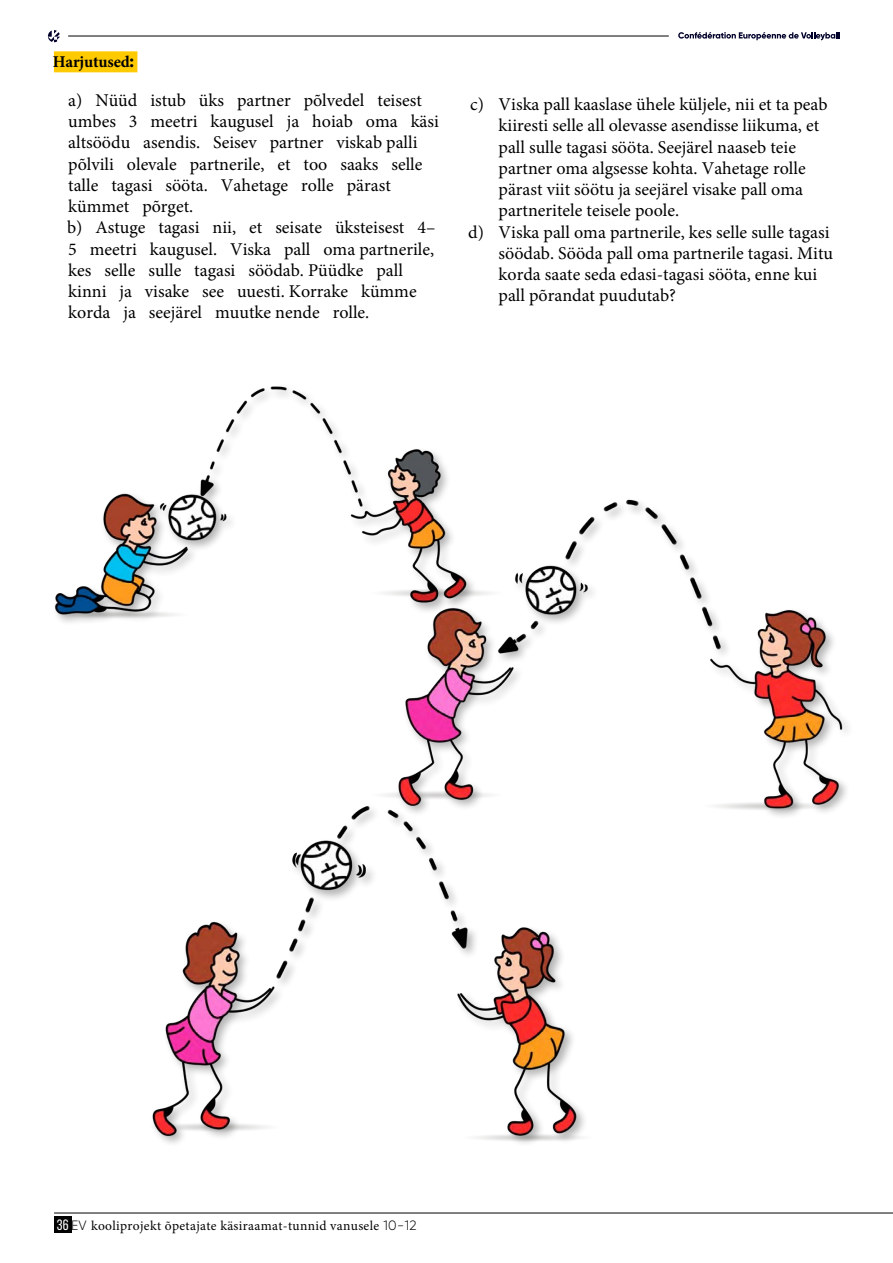
<style>
.page{position:relative;width:893px;height:1263px;background:#fff}
.page>*{position:absolute;margin:0;border:0;box-sizing:border-box;transform-origin:0 0}
.t1{font:18px/21.3px "Minion Pro";color:#000}
.t2{font:700 16.5px "Minion Pro";letter-spacing:-.01em;color:#000}
.t3{font:15px "Bebas Neue";color:#fff}
.t4{font:13.5px "Minion Pro";letter-spacing:.025em;color:#020203}
.s1{font-family:"Gilroy";font-weight:800}
.s2{font-family:"Gilroy";font-weight:300}
</style>
<div class="page">
<div style="left:54px;top:1216px;width:17px;height:16px;background:#020203"></div>
<hr style="left:54px;top:1213px;width:839px;height:1px;background:#020203">
<svg style="left:678px;top:32px;width:162px;height:8px"></svg>
<hr style="left:68px;top:36px;width:601px;height:1px;background:#020203">
<svg style="left:48px;top:30px;width:12px;height:12px"></svg>
<div style="left:54px;top:51px;width:83px;height:22px;background:#ffca00"></div>
<img style="left:54px;top:386px;width:337px;height:237px">
<img style="left:391px;top:449px;width:457px;height:367px">
<img style="left:152px;top:765px;width:431px;height:379px">
<img style="left:458px;top:1133px;width:125px;height:9px">
<img style="left:152px;top:1122px;width:133px;height:9px">
<img style="left:367px;top:791px;width:140px;height:8px">
<img style="left:698px;top:801px;width:141px;height:9px">
<img style="left:367px;top:589px;width:140px;height:8px">
<img style="left:54px;top:610px;width:139px;height:9px">
<p class="t2" style="left:53px;top:50px;width:83px">Harjutused<span class="s1">:</span></p>
<p class="t1" style="left:67px;top:90px;width:373px">a) Nüüd istub üks partner põlvedel teisest umbes 3 meetri kaugusel ja hoiab oma käsi altsöödu asendis. Seisev partner viskab palli põlvili olevale partnerile, et too saaks selle talle tagasi sööta. Vahetage rolle pärast kümmet põrget.<br>b) Astuge tagasi nii, et seisate üksteisest 4– 5 meetri kaugusel. Viska pall oma partnerile, kes selle sulle tagasi söödab. Püüdke pall kinni ja visake see uuesti. Korrake kümme korda ja seejärel muutke nende rolle.</p>
<p class="t1" style="left:470px;top:94px;width:359px">c) Viska pall kaaslase ühele küljele, nii et ta peab</p>
<p class="t1" style="left:499px;top:115px;width:322px">kiiresti selle all olevasse asendisse liikuma, et</p>
<p class="t1" style="left:499px;top:136px;width:299px">pall sulle tagasi sööta. Seejärel naaseb teie</p>
<p class="t1" style="left:499px;top:158px;width:309px">partner oma algsesse kohta. Vahetage rolle</p>
<p class="t1" style="left:499px;top:179px;width:306px">pärast viit söötu ja seejärel visake pall oma</p>
<p class="t1" style="left:499px;top:200px;width:182px">partneritele teisele poole.</p>
<p class="t1" style="left:468px;top:221px;width:363px">d) Viska pall oma partnerile, kes selle sulle tagasi</p>
<p class="t1" style="left:499px;top:243px;width:336px">söödab. Sööda pall oma partnerile tagasi. Mitu</p>
<p class="t1" style="left:499px;top:264px;width:320px">korda saate seda edasi-tagasi sööta, enne kui</p>
<p class="t1" style="left:499px;top:285px;width:179px">pall põrandat puudutab?</p>
<p class="t3" style="left:57px;top:1217px;width:14px">36</p>
<p class="t4" style="left:61px;top:1216px;width:358px"><span class="s2">CEV</span> kooliprojekt õpetajate käsiraamat-tunnid vanusele <span class="s2">10-12</span></p>
</div>
